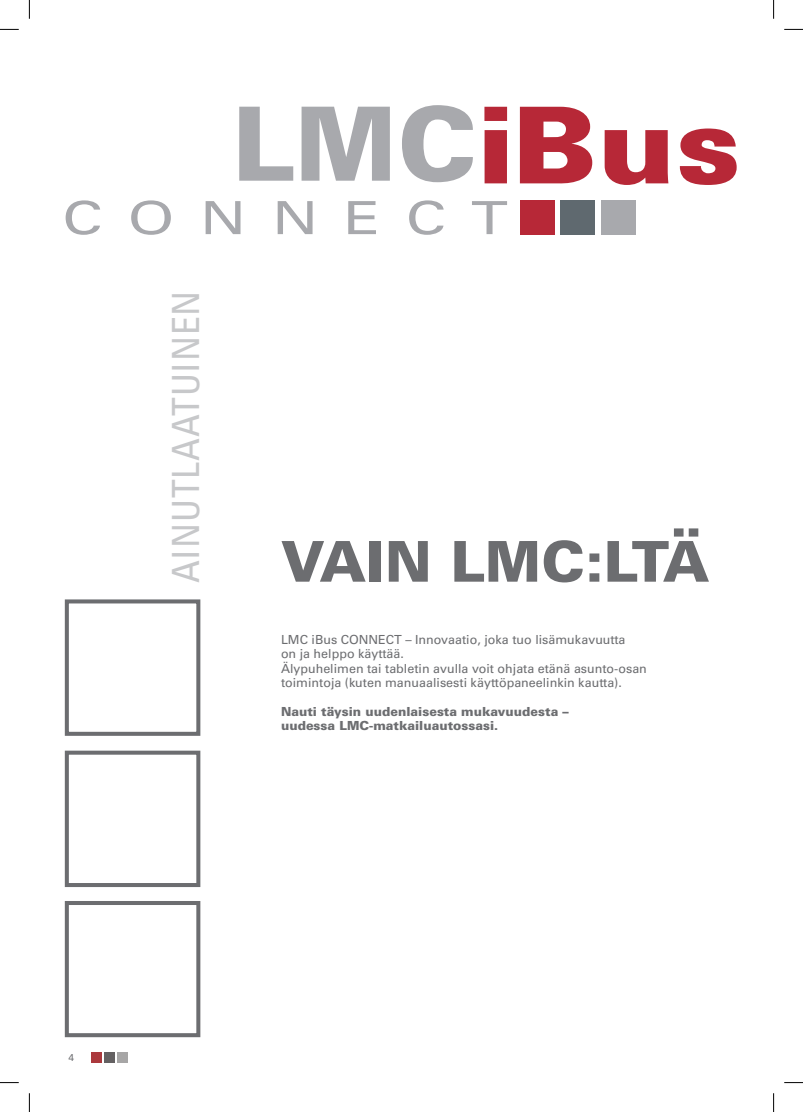
<style>
.page{position:relative;width:803px;height:1112px;background:#fff}
.page>*{position:absolute;margin:0;border:0;box-sizing:border-box;transform-origin:0 0}
.t1{font:900 56.25px "Univers LT Std";color:#6c6d70}
.t2{font:condensed 37.5px "Univers LT Std";letter-spacing:.025em;color:#c7c8ca}
.t3{font:12.5px/14.4px "Univers LT Std";color:#6c6d70}
.t4{font:900 12.5px/14.4px "Univers LT Std";color:#6c6d70}
.t5{font:10px "Univers";color:#6c6d70}
</style>
<div class="page">
<div style="left:117px;top:1051px;width:10px;height:11px;background:#a7a6a6"></div>
<div style="left:104px;top:1051px;width:10px;height:11px;background:#646162"></div>
<div style="left:91px;top:1051px;width:10px;height:11px;background:#ab393d"></div>
<div style="left:65px;top:900px;width:135px;height:136px;border:4px solid #6c6d70"></div>
<div style="left:65px;top:599px;width:135px;height:136px;border:4px solid #6c6d70"></div>
<div style="left:65px;top:750px;width:135px;height:136px;border:4px solid #6c6d70"></div>
<div style="left:520px;top:200px;width:35px;height:35px;background:#b72837"></div>
<div style="left:601px;top:200px;width:35px;height:35px;background:#a8a9ad"></div>
<div style="left:560px;top:200px;width:35px;height:35px;background:#5f696f"></div>
<svg style="left:66px;top:200px;width:441px;height:35px"></svg>
<svg style="left:484px;top:107px;width:23px;height:76px;background:#c14653"></svg>
<svg style="left:520px;top:107px;width:217px;height:78px"></svg>
<svg style="left:239px;top:105px;width:234px;height:77px"></svg>
<svg style="left:0;top:29px;width:19px;height:1px"></svg>
<svg style="left:784px;top:29px;width:19px;height:1px"></svg>
<svg style="left:0;top:1082px;width:19px;height:1px"></svg>
<svg style="left:784px;top:1082px;width:19px;height:1px"></svg>
<svg style="left:29px;top:0;width:1px;height:19px"></svg>
<svg style="left:29px;top:1093px;width:1px;height:18px"></svg>
<svg style="left:773px;top:0;width:1px;height:19px"></svg>
<svg style="left:773px;top:1093px;width:1px;height:18px"></svg>
<h2 class="t2" style="left:162px;top:583px;width:294px;rotate:-90deg">AINUTLAATUINEN</h2>
<h1 class="t1" style="left:281px;top:526px;width:430px">VAIN LMC:Ltä</h1>
<p class="t3" style="left:281px;top:632px;width:367px">LMC iBus ConneCt – Innovaatio, joka tuo lisämukavuutta<br>on ja helppo käyttää.<br>Älypuhelimen tai tabletin avulla voit ohjata etänä asunto-osan toimintoja (kuten manuaalisesti käyttöpaneelinkin kautta).</p>
<p class="t4" style="left:281px;top:704px;width:289px">Nauti täysin uudenlaisesta mukavuudesta – uudessa LMC-matkailuautossasi.</p>
<p class="t5" style="left:68px;top:1051px;width:7px">4</p>
</div>
